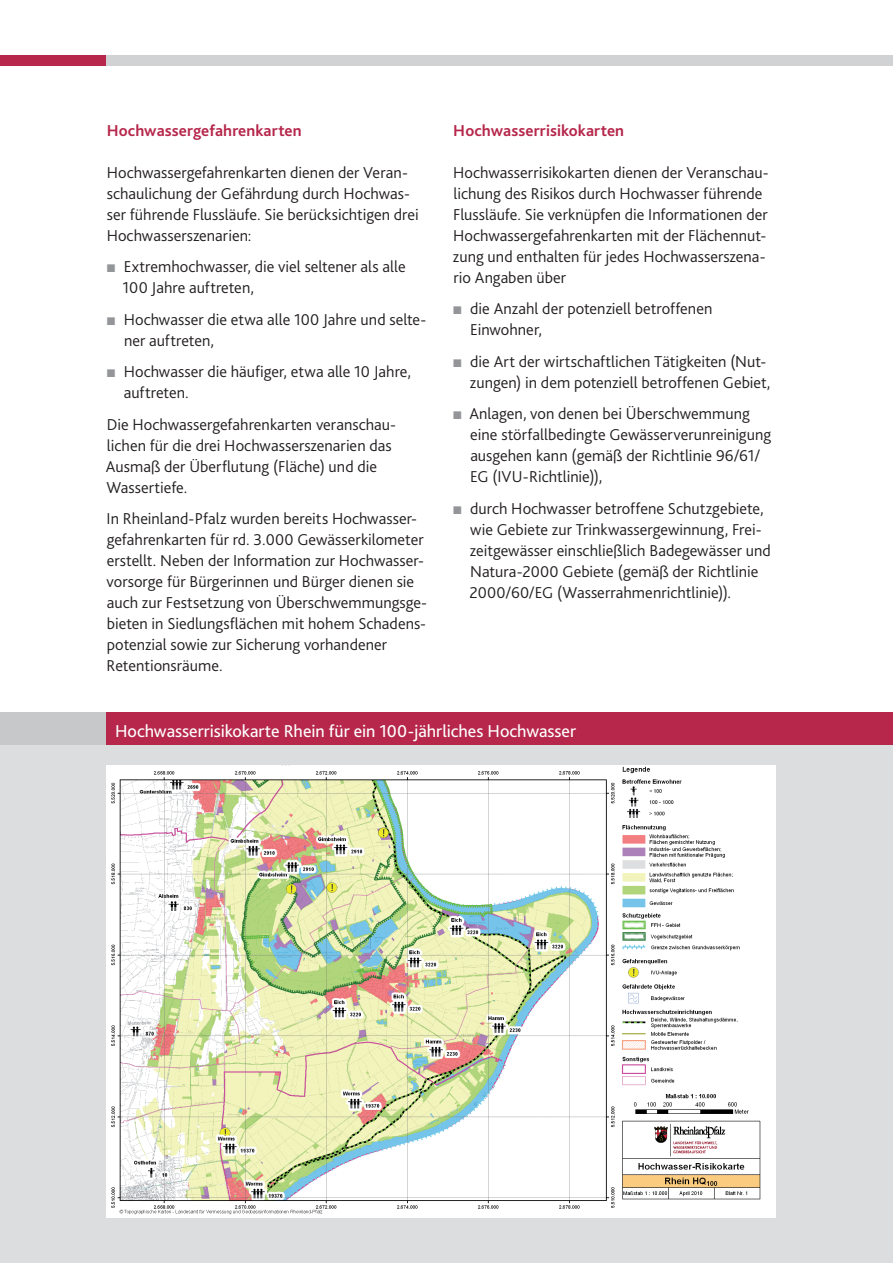
<style>
.page{position:relative;width:893px;height:1263px;background:#fff}
.page>*{position:absolute;margin:0;border:0;box-sizing:border-box;transform-origin:0 0}
.t1{font:18px "Bliss 2";color:#fff}
.t2{font:300 16.5px/21px "Bliss 2";letter-spacing:.005em;color:#231f20}
.t3{font:700 16.5px "Bliss 2";letter-spacing:.005em;color:#b6274b}
.s1{font-family:"Arial";font-weight:400;color:#939598}
</style>
<div class="page">
<div style="left:0;top:55px;width:106px;height:11px;background:#b6274b"></div>
<div style="left:106px;top:55px;width:787px;height:11px;background:#d1d2d4"></div>
<div style="left:0;top:745px;width:893px;height:518px;background:#dcdddf"></div>
<img style="left:106px;top:766px;width:669px;height:451px">
<div style="left:0;top:712px;width:106px;height:33px;background:#c7c8ca"></div>
<div style="left:106px;top:712px;width:787px;height:33px;background:#b6274b"></div>
<p class="t3" style="left:107px;top:120px;width:196px">Hochwassergefahrenkarten</p>
<p class="t2" style="left:107px;top:161px;width:314px">Hochwassergefahrenkarten dienen der Veran&shy;schaulichung der Gefährdung durch Hochwas&shy;ser führende Flussläufe. Sie berücksichtigen drei Hochwasserszenarien:</p>
<p class="t2" style="left:123px;top:256px;width:285px;text-indent:-16px"><span class="s1">■</span> Extremhochwasser, die viel seltener als alle<br>100 Jahre auftreten,</p>
<p class="t2" style="left:124px;top:308px;width:304px;text-indent:-18px"><span class="s1">■</span> Hochwasser die etwa alle 100 Jahre und selte&shy;ner auftreten,</p>
<p class="t2" style="left:124px;top:361px;width:289px;text-indent:-18px"><span class="s1">■</span> Hochwasser die häufiger, etwa alle 10 Jahre, auftreten.</p>
<p class="t2" style="left:106px;top:413px;width:292px">Die Hochwassergefahrenkarten veranschau&shy;lichen für die drei Hochwasserszenarien das Ausmaß der Überflutung (Fläche) und die Wassertiefe.</p>
<p class="t2" style="left:107px;top:508px;width:322px">I n Rheinland-Pfalz wurden bereits Hochwasser&shy;gefahrenkarten für rd. 3.000 Gewässerkilometer erstellt. N eben der I nformation zur Hochwasser&shy;vorsorge für Bürgerinnen und Bürger dienen sie auch zur Festsetzung von Überschwemmungsge&shy;bieten in Siedlungsflächen mit hohem Schadens&shy;potenzial sowie zur Sicherung vorhandener Retentionsräume.</p>
<p class="t3" style="left:453px;top:120px;width:172px">Hochwasserrisikokarten</p>
<p class="t2" style="left:453px;top:161px;width:317px">Hochwasserrisikokarten dienen der Veranschau&shy;lichung des Risikos durch Hochwasser führende Flussläufe. Sie verknüpfen die I nformationen der Hochwassergefahrenkarten mit der Flächennut&shy;zung und enthalten für jedes Hochwasserszena&shy;rio Angaben über</p>
<p class="t2" style="left:470px;top:298px;width:244px;text-indent:-18px"><span class="s1">■</span> die Anzahl der potenziell betroffenen<br>Einwohner,</p>
<p class="t2" style="left:453px;top:350px;width:319px;text-align:right"><span class="s1">■</span> die Art der wirtschaftlichen Tätigkeiten (N ut&shy;zungen) in dem potenziell betroffenen Gebiet,</p>
<p class="t2" style="left:470px;top:403px;width:303px;text-indent:-18px"><span class="s1">■</span> Anlagen, von denen bei Überschwemmung eine störfallbedingte Gewässerverunreinigung ausgehen kann (gemäß der Richtlinie 96/61/ EG (IVU -Richtlinie)),</p>
<p class="t2" style="left:470px;top:498px;width:303px;text-indent:-17px"><span class="s1">■</span> durch Hochwasser betroffene Schutzgebiete, wie Gebiete zur Trinkwassergewinnung, Frei&shy;zeitgewässer einschließlich Badegewässer und Natura-2000 Gebiete (gemäß der Richtlinie 2000/60/EG (Wasserrahmenrichtlinie)).</p>
<p class="t1" style="left:115px;top:720px;width:462px">Hochwasserrisikokarte Rhein für ein 100-jährliches Hochwasser</p>
</div>
